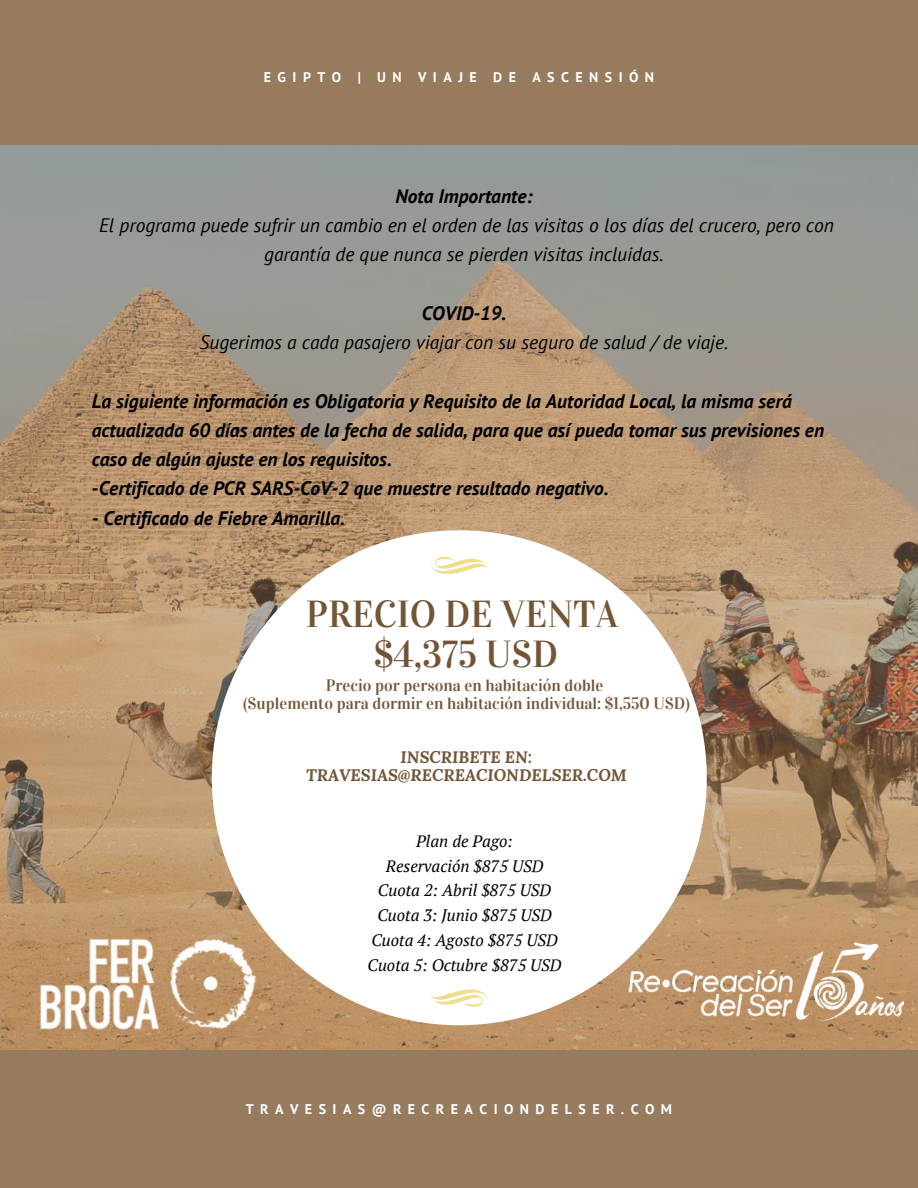
<style>
.page{position:relative;width:918px;height:1188px;background:#967b5f}
.page>*{position:absolute;margin:0;border:0;box-sizing:border-box;transform-origin:0 0}
.t1{font:37.5px/40.5px "Vidaloka";color:#735435;text-align:center}
.t2{font:italic 700 19.5px/29.2px "PT Sans";color:#000}
.t3{font:italic 19.5px/29.2px "PT Sans";color:#000;text-align:center}
.t4{font:italic 16.5px/24.8px "PT Serif";color:#000;text-align:center}
.t5{font:16.5px/18px "Vidaloka";color:#735435;text-align:center}
.t6{font:italic 700 16.5px/18px "Lora";color:#735435;text-align:center}
.t7{font:700 13.95px "PT Sans";letter-spacing:.46em;color:#fff}
.s1{font-style:normal}
</style>
<div class="page">
<img style="left:0;top:145px;width:918px;height:905px">
<div style="left:212px;top:530px;width:495px;height:495px;background:#fff;border-radius:50%"></div>
<svg style="left:431px;top:557px;width:56px;height:17px"></svg>
<svg style="left:431px;top:990px;width:56px;height:17px"></svg>
<img style="left:0;top:926px;width:277px;height:123px">
<img style="left:628px;top:943px;width:276px;height:77px">
<p class="t7" style="left:264px;top:68px;width:392px">EGIPTO | UN VIAJE DE ASCENSIÓN</p>
<p class="t2" style="left:395px;top:181px;width:139px">Nota Importante:</p>
<p class="t3" style="left:99px;top:210px;width:737px">El programa puede sufrir un cambio en el orden de las visitas o los días del crucero, pero con garantía de que nunca se pierden visitas incluidas.</p>
<p class="t2" style="left:422px;top:298px;width:86px">COVID-19.</p>
<p class="t3" style="left:200px;top:327px;width:530px">Sugerimos a cada pasajero viajar con su seguro de salud / de viaje.</p>
<p class="t2" style="left:92px;top:386px;width:734px">La siguiente información es Obligatoria y Requisito de la Autoridad Local, la misma será actualizada 60 días antes de la fecha de salida, para que así pueda tomar sus previsiones en caso de algún ajuste en los requisitos.<br><span class="s1">-</span>Certificado de PCR SARS-CoV-2 que muestre resultado negativo.</p>
<p class="t2" style="left:92px;top:503px;width:255px">- Certificado de Fiebre Amarilla.</p>
<h1 class="t1" style="left:306px;top:594px;width:314px">PRECIO DE VENTA $4,375 USD</h1>
<p class="t5" style="left:243px;top:676px;width:448px">Precio por persona en habitación doble<br>(Suplemento para dormir en habitación individual: $1,550 USD)</p>
<p class="t6" style="left:306px;top:748px;width:322px">INSCRIBETE EN:<br>TRAVESIAS@RECREACIONDELSER.COM</p>
<p class="t4" style="left:368px;top:828px;width:196px">Plan de Pago:<br>Reservación $875 USD<br>Cuota 2: Abril $875 USD<br>Cuota 3: Junio $875 USD<br>Cuota 4: Agosto $875 USD<br>Cuota 5: Octubre $875 USD</p>
<p class="t7" style="left:246px;top:1100px;width:428px">TRAVESIAS@RECREACIONDELSER.COM</p>
</div>
